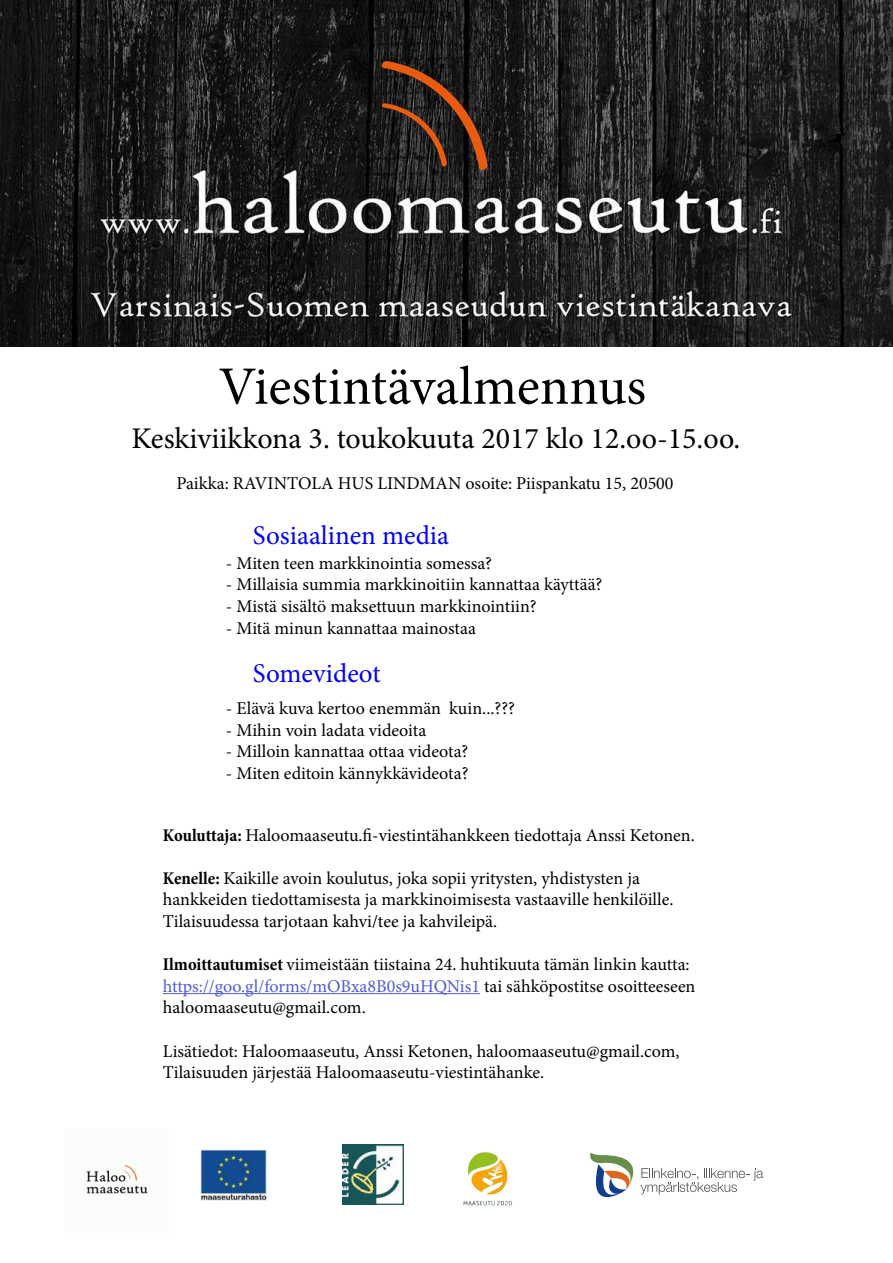
<style>
.page{position:relative;width:893px;height:1263px;background:#fff}
.page>*{position:absolute;margin:0;border:0;box-sizing:border-box;transform-origin:0 0}
.t1{font:54px "Minion Pro";color:#000}
.t2{font:30px "Minion Pro";color:#000}
.t3{font:27px "Minion Pro";color:#00f}
.t4{font:18px/21.6px "Minion Pro";color:#000}
.s1{font-weight:700;font-stretch:condensed}
.s2{color:#4f5cd6}
</style>
<div class="page">
<img style="left:0;top:0;width:893px;height:346px">
<hr style="left:163px;top:993px;width:317px;height:1px;background:#4f5cd6">
<img style="left:86px;top:1164px;width:62px;height:30px">
<img style="left:200px;top:1149px;width:66px;height:51px">
<img style="left:343px;top:1144px;width:61px;height:61px">
<img style="left:463px;top:1151px;width:49px;height:55px">
<svg style="left:590px;top:1153px;width:173px;height:45px"></svg>
<h1 class="t1" style="left:218px;top:365px;width:429px">Viestintävalmennus</h1>
<h2 class="t2" style="left:131px;top:426px;width:610px">Keskiviikkona 3. toukokuuta 2017 klo 12.oo-15.oo.</h2>
<p class="t4" style="left:176px;top:474px;width:499px">Paikka: RAVINTOLA HUS LINDMAN osoite: Piispankatu 15, 20500</p>
<h3 class="t3" style="left:253px;top:524px;width:198px">Sosiaalinen media</h3>
<p class="t4" style="left:226px;top:554px;width:268px">- Miten teen markkinointia somessa?</p>
<p class="t4" style="left:226px;top:575px;width:378px">- Millaisia summia markkinoitiin kannattaa käyttää?</p>
<p class="t4" style="left:226px;top:597px;width:312px">- Mistä sisältö maksettuun markkinointiin?</p>
<p class="t4" style="left:226px;top:619px;width:251px">- Mitä minun kannattaa mainostaa</p>
<h3 class="t3" style="left:253px;top:663px;width:129px">Somevideot</h3>
<p class="t4" style="left:226px;top:699px;width:291px">- Elävä kuva kertoo enemmän kuin...???</p>
<p class="t4" style="left:226px;top:721px;width:202px">- Mihin voin ladata videoita</p>
<p class="t4" style="left:226px;top:742px;width:244px">- Milloin kannattaa ottaa videota?</p>
<p class="t4" style="left:226px;top:764px;width:244px">- Miten editoin kännykkävideota?</p>
<p class="t4" style="left:163px;top:826px;width:533px"><span class="s1">Kouluttaja:</span> Haloomaaseutu.fi-viestintähankkeen tiedottaja Anssi Ketonen.</p>
<p class="t4" style="left:163px;top:869px;width:512px"><span class="s1">Kenelle:</span> Kaikille avoin koulutus, joka sopii yritysten, yhdistysten ja hankkeiden tiedottamisesta ja markkinoimisesta vastaaville henkilöille.<br>Tilaisuudessa tarjotaan kahvi/tee ja kahvileipä.</p>
<p class="t4" style="left:163px;top:955px;width:534px"><span class="s1">Ilmoittautumiset</span> viimeistään tiistaina 24. huhtikuuta tämän linkin kautta: <span class="s2">https://goo.gl/forms/mOBxa8B0s9uHQNis1</span> tai sähköpostitse osoitteeseen haloomaaseutu@gmail.com.</p>
<p class="t4" style="left:163px;top:1042px;width:518px">Lisätiedot: Haloomaaseutu, Anssi Ketonen, haloomaaseutu@gmail.com,<br>Tilaisuuden järjestää Haloomaaseutu-viestintähanke.</p>
</div>
